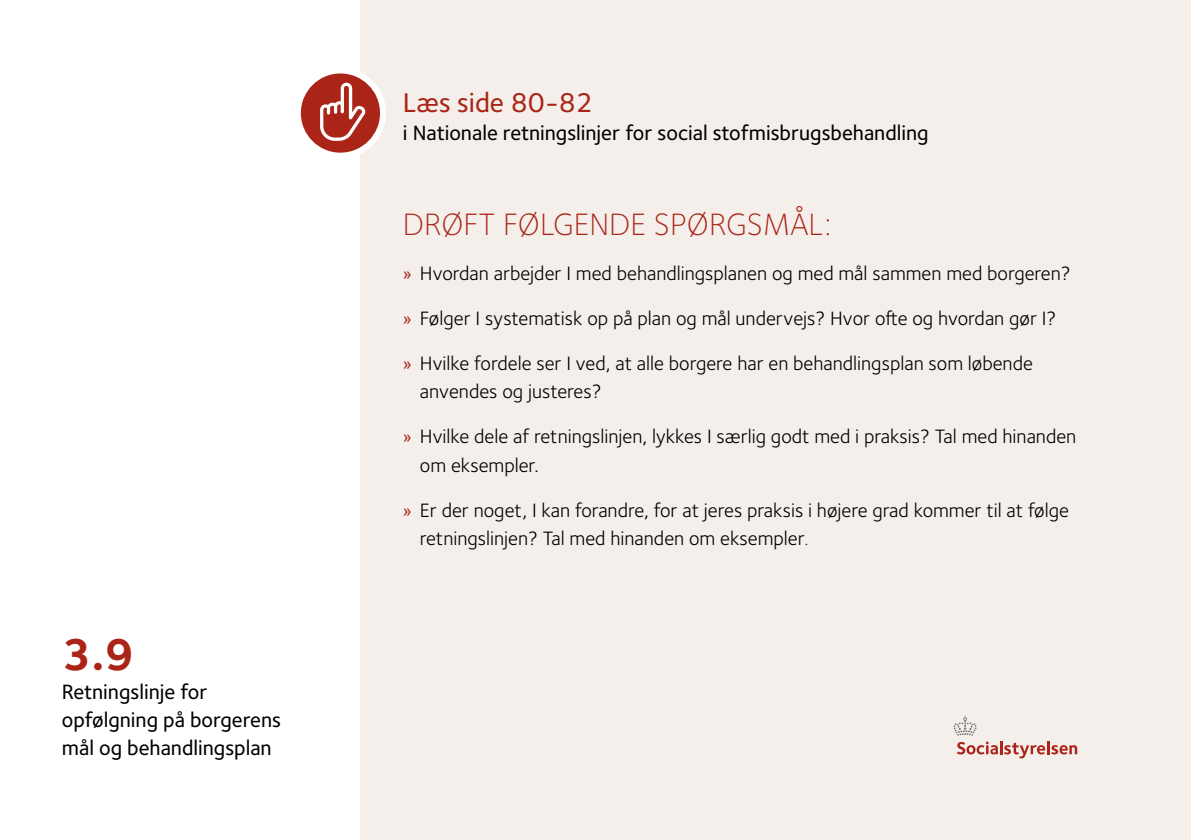
<style>
.page{position:relative;width:1191px;height:840px;background:#fff}
.page>*{position:absolute;margin:0;border:0;box-sizing:border-box;transform-origin:0 0}
.t1{font:700 45.8px "Foundry Sterling";color:#aa2517}
.Refleksionskort_H3_spørgsmål{font:300 32px "Foundry Sterling";color:#aa2517}
.Refleksionskort_H2_Læs{font:500 28px "Foundry Sterling";color:#aa2517}
.Refleksionskort_H2_Læs-2{font:500 21.4px/28px "Foundry Sterling";color:#000}
.t2{font:20px/28px "Foundry Sterling";color:#000}
.s1{color:#aa2517}
.s2{font-size:16px}
</style>
<div class="page">
<div style="left:360px;top:0;width:831px;height:839px;background:#f5efeb"></div>
<svg style="left:953px;top:716px;width:124px;height:42px"></svg>
<svg style="left:300px;top:72px;width:86px;height:82px"></svg>
<h1 class="t1" style="left:62px;top:627px;width:74px">3.9</h1>
<p class="Refleksionskort_H2_Læs-2" style="left:62px;top:677px;width:221px">Retningslinje for opfølgning på borgerens mål og behandlingsplan</p>
<h2 class="Refleksionskort_H2_Læs" style="left:403px;top:86px;width:191px">Læs side 80-82</h2>
<h2 class="Refleksionskort_H2_Læs-2" style="left:403px;top:119px;width:527px">i Nationale retningslinjer for social stofmisbrugsbehandling</h2>
<h3 class="Refleksionskort_H3_spørgsmål" style="left:403px;top:206px;width:430px">DRØFT FØLGENDE SPØRGSMÅL:</h3>
<p class="t2" style="left:403px;top:259px;width:669px"><span class="s1">»</span> Hvordan arbejder I med behandlingsplanen og med mål sammen med borgeren?</p>
<p class="t2" style="left:403px;top:304px;width:655px"><span class="s1">»</span> Følger I systematisk op på plan og mål undervejs? Hvor ofte og hvordan gør I?</p>
<p class="t2" style="left:420px;top:349px;width:614px;text-indent:-17px"><span class="s1">»</span> Hvilke fordele ser I ved, at alle borgere har en behandlingsplan som løbende anvendes og justeres?</p>
<p class="t2" style="left:420px;top:422px;width:658px;text-indent:-17px"><span class="s1">»</span> Hvilke dele af retningslinjen, lykkes I særlig godt med i praksis? Tal med hinanden om eksempler.</p>
<p class="t2" style="left:420px;top:495px;width:650px;text-indent:-17px"><span class="s1">»</span> Er der noget, I kan forandre, for at jeres praksis i højere grad kommer til at følge retningslinjen? Tal med hinanden om eksempler<span class="s2">.</span></p>
</div>
